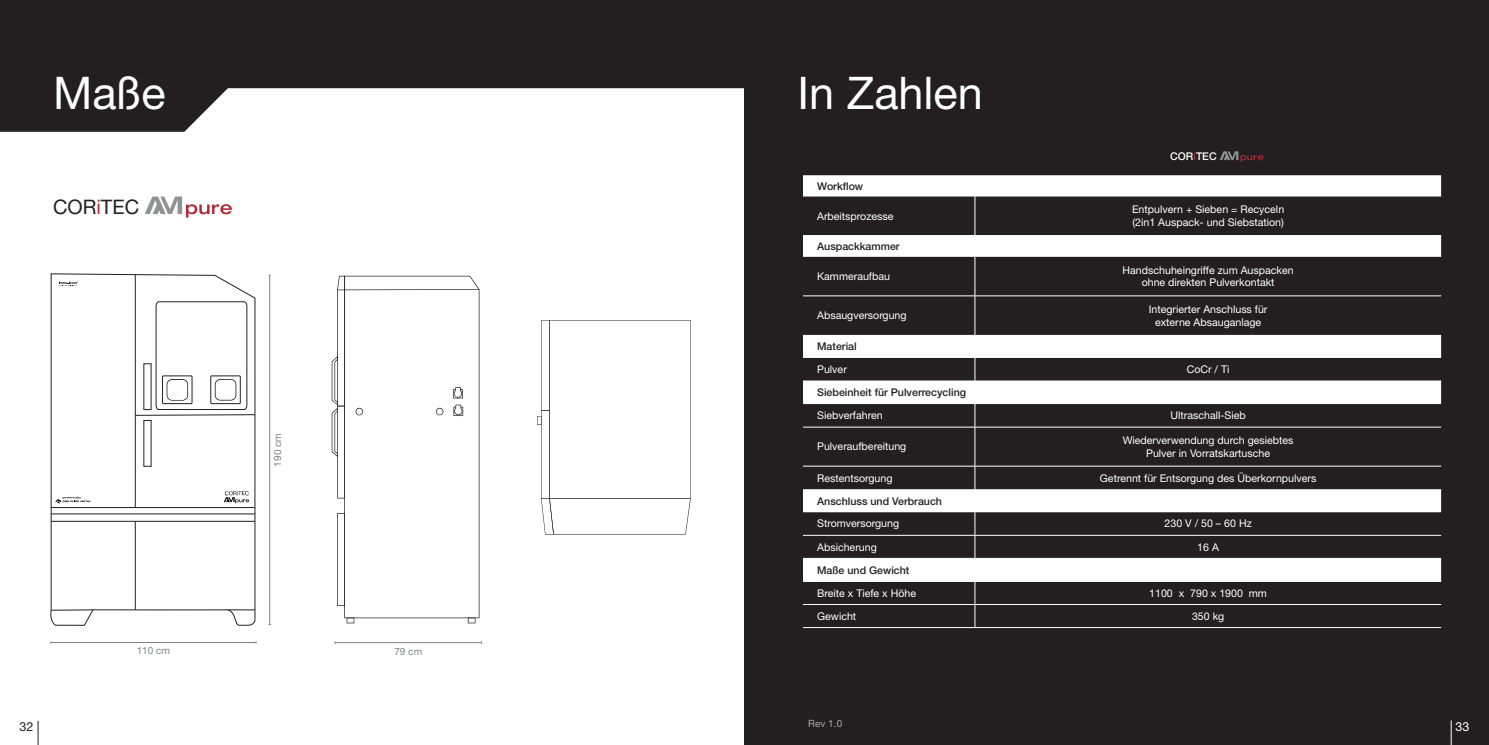
<style>
.page{position:relative;width:1489px;height:745px;background:#fff}
.page>*{position:absolute;margin:0;border:0;box-sizing:border-box;transform-origin:0 0}
.t1{font:45px "Helvetica Neue LT Pro";color:#fff}
.t2{font:20px "Helvetica Neue LT Pro";color:#231f20}
.t3{font:12.5px "Helvetica Neue LT Pro";color:#231f20}
.t4{font:12.5px "Helvetica Neue LT Pro";color:#fff}
.t5{font:10.62px/12.8px "Helvetica Neue LT Pro";color:#fff;text-align:center}
.t6{font:500 10.62px "Helvetica Neue LT Pro";color:#231f20}
.t7{font:500 10.62px "Helvetica Neue LT Pro";color:#fff}
.t8{font:10px "Helvetica Neue LT Pro";color:#808285}
.t9{font:10px "Helvetica Neue LT Pro";color:#a7a9aa}
.s1{color:#b12938}
</style>
<div class="page">
<div style="left:744px;top:0;width:744px;height:744px;background:#231f20"></div>
<svg style="left:1450px;top:720px;width:1px;height:24px"></svg>
<svg style="left:38px;top:720px;width:1px;height:24px"></svg>
<svg style="left:145px;top:196px;width:87px;height:21px"></svg>
<svg style="left:50px;top:273px;width:206px;height:352px"></svg>
<hr style="left:135px;top:274px;width:1px;height:233px;background:#231f20">
<hr style="left:51px;top:513px;width:204px;height:1px;background:#231f20">
<hr style="left:51px;top:520px;width:204px;height:1px;background:#231f20">
<hr style="left:135px;top:521px;width:1px;height:88px;background:#231f20">
<svg style="left:228px;top:609px;width:27px;height:1px"></svg>
<hr style="left:51px;top:609px;width:42px;height:1px;background:#231f20">
<svg style="left:56px;top:496px;width:35px;height:7px"></svg>
<hr style="left:51px;top:507px;width:204px;height:1px;background:#231f20">
<svg style="left:135px;top:301px;width:121px;height:115px"></svg>
<svg style="left:224px;top:491px;width:25px;height:12px"></svg>
<svg style="left:59px;top:281px;width:19px;height:5px"></svg>
<svg style="left:337px;top:513px;width:8px;height:92px"></svg>
<svg style="left:346px;top:617px;width:8px;height:6px"></svg>
<svg style="left:468px;top:617px;width:7px;height:6px"></svg>
<svg style="left:332px;top:275px;width:147px;height:223px"></svg>
<svg style="left:537px;top:320px;width:153px;height:214px"></svg>
<hr style="left:269px;top:275px;width:1px;height:349px;background:#808285">
<hr style="left:51px;top:642px;width:205px;height:1px;background:#808285">
<hr style="left:335px;top:642px;width:146px;height:1px;background:#808285">
<svg style="left:0;top:0;width:744px;height:132px;fill:#231f20"></svg>
<svg style="left:803px;top:175px;width:637px;height:405px"></svg>
<hr style="left:974px;top:196px;width:1px;height:39px;background:#fff">
<hr style="left:803px;top:235px;width:171px;height:1px;background:#fff">
<hr style="left:974px;top:235px;width:466px;height:1px;background:#fff">
<hr style="left:974px;top:257px;width:1px;height:38px;background:#fff">
<hr style="left:803px;top:295px;width:171px;height:1px;background:#fff">
<hr style="left:974px;top:295px;width:466px;height:1px;background:#fff">
<hr style="left:974px;top:296px;width:1px;height:38px;background:#fff">
<svg style="left:974px;top:358px;width:1px;height:22px"></svg>
<hr style="left:803px;top:380px;width:171px;height:1px;background:#fff">
<hr style="left:974px;top:380px;width:466px;height:1px;background:#fff">
<svg style="left:974px;top:404px;width:1px;height:22px"></svg>
<hr style="left:803px;top:426px;width:171px;height:1px;background:#fff">
<hr style="left:974px;top:426px;width:466px;height:1px;background:#fff">
<hr style="left:974px;top:427px;width:1px;height:38px;background:#fff">
<svg style="left:974px;top:466px;width:1px;height:23px"></svg>
<hr style="left:803px;top:534px;width:171px;height:1px;background:#fff">
<hr style="left:974px;top:534px;width:466px;height:1px;background:#fff">
<hr style="left:803px;top:557px;width:171px;height:1px;background:#fff">
<hr style="left:974px;top:557px;width:466px;height:1px;background:#fff">
<hr style="left:803px;top:580px;width:171px;height:1px;background:#fff">
<hr style="left:974px;top:580px;width:466px;height:1px;background:#fff">
<svg style="left:974px;top:512px;width:1px;height:115px"></svg>
<hr style="left:803px;top:604px;width:171px;height:1px;background:#fff">
<hr style="left:974px;top:604px;width:466px;height:1px;background:#fff">
<hr style="left:803px;top:465px;width:171px;height:1px;background:#fff">
<hr style="left:974px;top:465px;width:466px;height:1px;background:#fff">
<hr style="left:803px;top:627px;width:171px;height:1px;background:#fff">
<hr style="left:974px;top:627px;width:466px;height:1px;background:#fff">
<svg style="left:1219px;top:151px;width:44px;height:11px"></svg>
<h1 class="t1" style="left:53px;top:65px;width:114px">Maße</h1>
<h1 class="t1" style="left:797px;top:65px;width:187px">In Zahlen</h1>
<p class="t7" style="left:1170px;top:150px;width:48px">COR<span class="s1">i</span>TEC</p>
<h2 class="t2" style="left:53px;top:194px;width:87px">COR<span class="s1">i</span>TEC</h2>
<p class="t8" style="left:271px;top:466px;width:35px;rotate:-90deg">190 cm</p>
<p class="t8" style="left:137px;top:643px;width:35px">110 cm</p>
<p class="t8" style="left:394px;top:644px;width:29px">79 cm</p>
<p class="t6" style="left:817px;top:179px;width:48px">Workflow</p>
<p class="t5" style="left:817px;top:209px;width:78px">Arbeitsprozesse</p>
<p class="t5" style="left:1131px;top:203px;width:154px;text-align:left">Entpulvern + Sieben = Recyceln (2in1 Auspack- und Siebstation)</p>
<p class="t6" style="left:817px;top:240px;width:84px">Auspackkammer</p>
<p class="t5" style="left:817px;top:269px;width:74px">Kammeraufbau</p>
<p class="t5" style="left:1122px;top:263px;width:173px">Handschuheingriffe zum Auspacken ohne direkten Pulverkontakt</p>
<p class="t5" style="left:817px;top:309px;width:91px">Absaugversorgung</p>
<p class="t5" style="left:1148px;top:302px;width:120px">Integrierter Anschluss für externe Absauganlage</p>
<p class="t6" style="left:817px;top:340px;width:41px">Material</p>
<p class="t5" style="left:817px;top:362px;width:31px">Pulver</p>
<p class="t5" style="left:1186px;top:362px;width:44px">CoCr / Ti</p>
<p class="t6" style="left:817px;top:386px;width:150px">Siebeinheit für Pulverrecycling</p>
<p class="t5" style="left:817px;top:408px;width:67px">Siebverfahren</p>
<p class="t5" style="left:1170px;top:408px;width:77px">Ultraschall-Sieb</p>
<p class="t5" style="left:817px;top:439px;width:91px">Pulveraufbereitung</p>
<p class="t5" style="left:1122px;top:433px;width:172px">Wiederverwendung durch gesiebtes<br>Pulver in Vorratskartusche</p>
<p class="t5" style="left:817px;top:471px;width:77px">Restentsorgung</p>
<p class="t5" style="left:1099px;top:471px;width:218px">Getrennt für Entsorgung des Überkornpulvers</p>
<p class="t6" style="left:817px;top:494px;width:126px">Anschluss und Verbrauch</p>
<p class="t5" style="left:817px;top:516px;width:83px">Stromversorgung</p>
<p class="t5" style="left:1164px;top:516px;width:89px">230 V / 50 – 60 Hz</p>
<p class="t5" style="left:817px;top:540px;width:61px">Absicherung</p>
<p class="t5" style="left:1197px;top:540px;width:23px">16 A</p>
<p class="t6" style="left:817px;top:563px;width:94px">Maße und Gewicht</p>
<p class="t5" style="left:817px;top:586px;width:100px">Breite x Tiefe x Höhe</p>
<p class="t5" style="left:1149px;top:586px;width:119px">1100 x 790 x 1900 mm</p>
<p class="t5" style="left:817px;top:609px;width:41px">Gewicht</p>
<p class="t5" style="left:1191px;top:609px;width:34px">350 kg</p>
<p class="t9" style="left:808px;top:717px;width:35px">Rev 1.0</p>
<p class="t3" style="left:19px;top:718px;width:15px">32</p>
<p class="t4" style="left:1455px;top:718px;width:15px">33</p>
</div>
